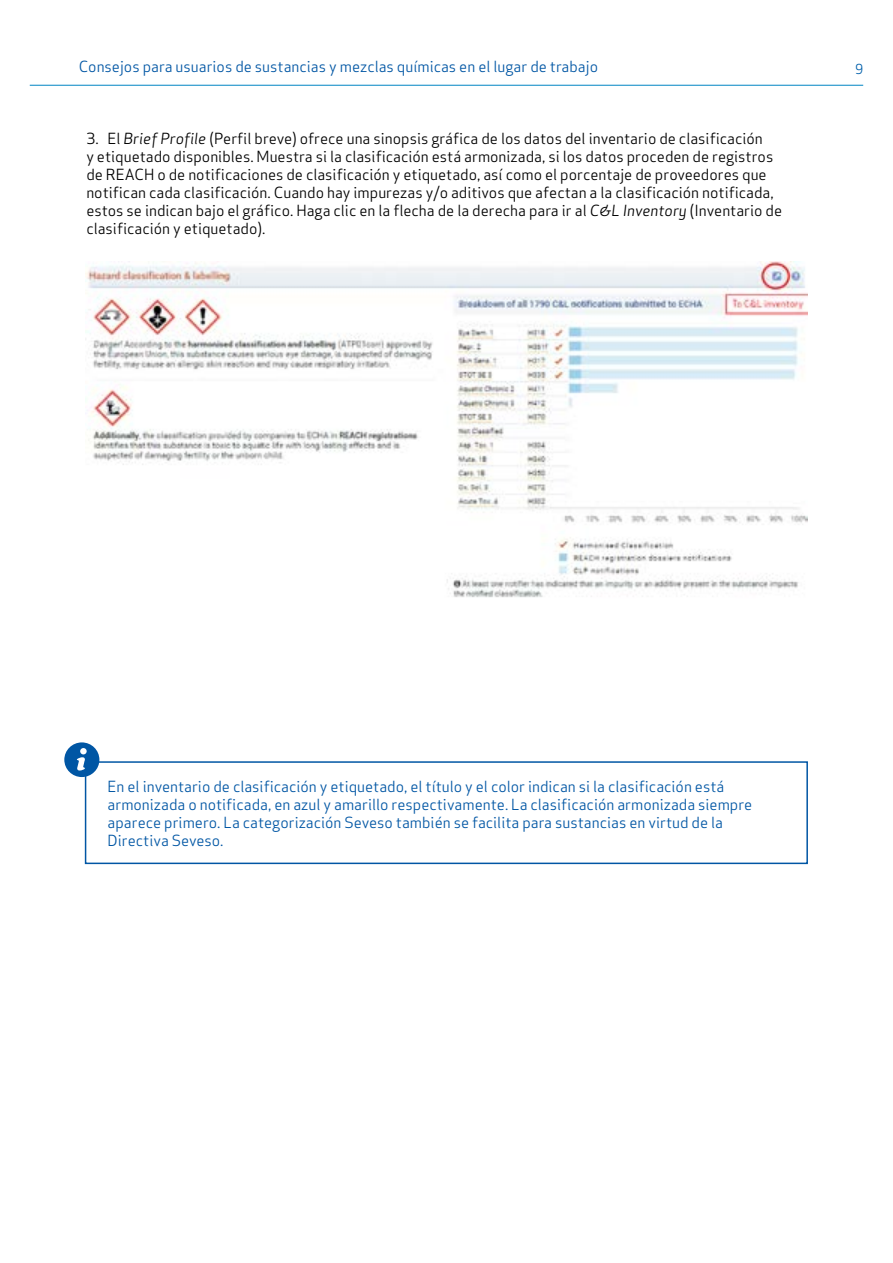
<style>
.page{position:relative;width:893px;height:1263px;background:#fff}
.page>*{position:absolute;margin:0;border:0;box-sizing:border-box;transform-origin:0 0}
.t1{font:15px/18px "Apex Sans";color:#000}
.t2{font:15px/18px "Apex Sans";color:#0056a4}
.t3{font:13.5px "Apex Sans";color:#0060ab}
.s1{font-style:italic}
</style>
<div class="page">
<hr style="left:30px;top:85px;width:833px;height:1px;background:#0085c3">
<div style="left:85px;top:761px;width:723px;height:103px;border:2px solid #0056a4"></div>
<svg style="left:64px;top:742px;width:35px;height:35px"></svg>
<img style="left:85px;top:261px;width:723px;height:337px">
<p class="t2" style="left:79px;top:56px;width:521px">Consejos para usuarios de sustancias y mezclas químicas en el lugar de trabajo</p>
<p class="t3" style="left:855px;top:58px;width:10px">9</p>
<p class="t1" style="left:86px;top:128px;width:697px">3. El <span class="s1">Brief Profile</span> (Perfil breve) ofrece una sinopsis gráfica de los datos del inventario de clasificación<br>y etiquetado disponibles. Muestra si la clasificación está armonizada, si los datos proceden de registros de REACH o de notificaciones de clasificación y etiquetado, así como el porcentaje de proveedores que notifican cada clasificación. Cuando hay impurezas y/o aditivos que afectan a la clasificación notificada, estos se indican bajo el gráfico. Haga clic en la flecha de la derecha para ir al <span class="s1">C&amp;L Inventory</span> (Inventario de clasificación y etiquetado).</p>
<p class="t2" style="left:108px;top:776px;width:646px">En el inventario de clasificación y etiquetado, el título y el color indican si la clasificación está armonizada o notificada, en azul y amarillo respectivamente. La clasificación armonizada siempre aparece primero. La categorización Seveso también se facilita para sustancias en virtud de la Directiva Seveso.</p>
</div>
